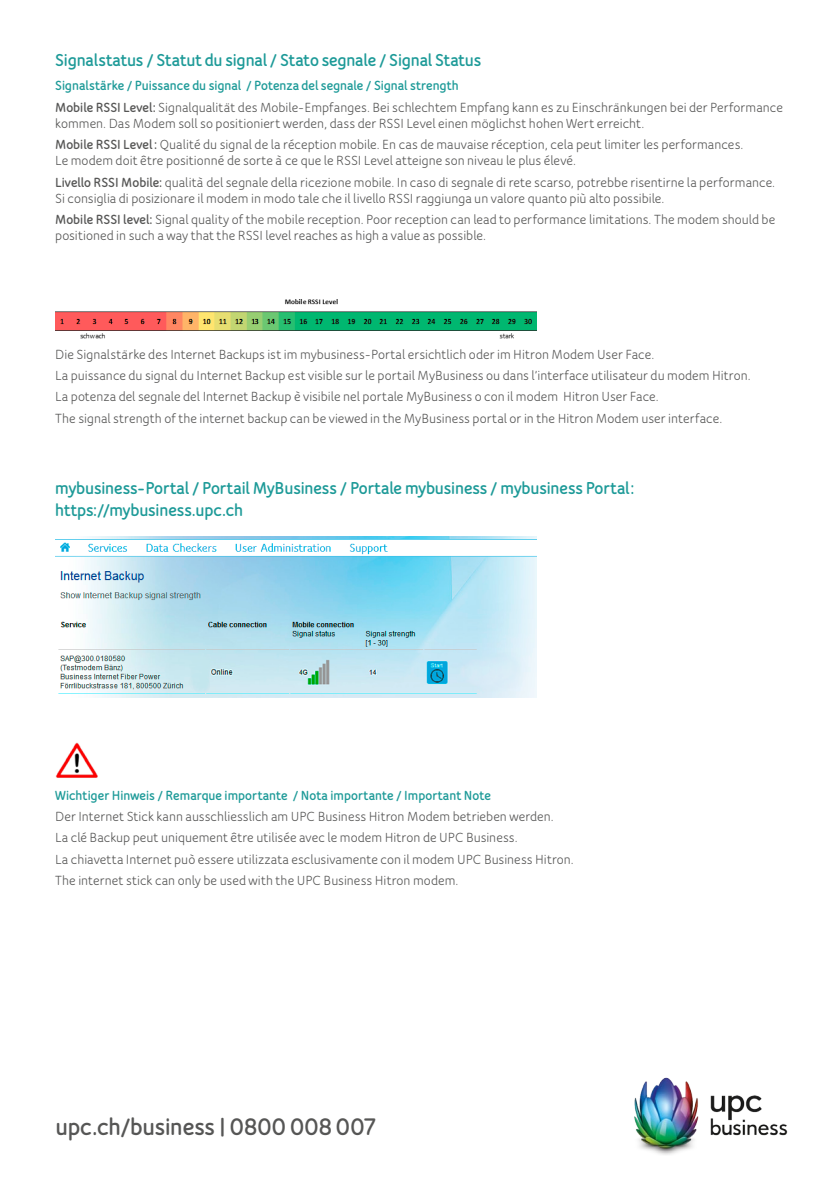
<style>
.page{position:relative;width:840px;height:1191px;background:#fff}
.page>*{position:absolute;margin:0;border:0;box-sizing:border-box;transform-origin:0 0}
.t1{font:800 25.8px "Bloom Speak Title";letter-spacing:-.005em;color:#565655}
.t2{font:800 18.6px/22.4px "Bloom Speak Title";letter-spacing:-.005em;color:#1d9a98}
.t3{font:500 14.4px/21.2px "Bloom Speak Body";color:#565655}
.s1{font-family:"Bloom Speak Title";font-weight:800;color:#1d9a98}
.s2{font-family:"Bloom Speak Title";font-weight:800}
</style>
<div class="page">
<img style="left:634px;top:1077px;width:154px;height:78px">
<img style="left:55px;top:299px;width:481px;height:40px">
<img style="left:55px;top:537px;width:481px;height:160px">
<img style="left:55px;top:742px;width:43px;height:36px">
<p class="t2" style="left:55px;top:48px;width:427px">Signalstatus / Statut du signal / Stato segnale / Signal Status</p>
<p class="t3" style="left:55px;top:75px;width:728px"><span class="s1">Signalstärke / Puissance du signal / Potenza del segnale / Signal strength<br></span><span class="s2">Mobile RSSI Level:</span> Signalqualität des Mobile-Empfanges. Bei schlechtem Empfang kann es zu Einschränkungen bei der Performance</p>
<p class="t3" style="left:55px;top:112px;width:689px">kommen. Das Modem soll so positioniert werden, dass der RSSI Level einen möglichst hohen Wert erreicht.<br><span class="s2">Mobile RSSI Level :</span> Qualité du signal de la réception mobile. En cas de mauvaise réception, cela peut limiter les performances.</p>
<p class="t3" style="left:55px;top:150px;width:721px">Le modem doit être positionné de sorte à ce que le RSSI Level atteigne son niveau le plus élevé.<br><span class="s2">Livello RSSI Mobile:</span> qualità del segnale della ricezione mobile. In caso di segnale di rete scarso, potrebbe risentirne la performance.</p>
<p class="t3" style="left:55px;top:187px;width:721px">Si consiglia di posizionare il modem in modo tale che il livello RSSI raggiunga un valore quanto più alto possibile.<br><span class="s2">Mobile RSSI level:</span> Signal quality of the mobile reception. Poor reception can lead to performance limitations. The modem should be</p>
<p class="t3" style="left:55px;top:225px;width:432px">positioned in such a way that the RSSI level reaches as high a value as possible.</p>
<p class="t3" style="left:55px;top:343px;width:696px">Die Signalstärke des Internet Backups ist im mybusiness-Portal ersichtlich oder im Hitron Modem User Face.<br>La puissance du signal du Internet Backup est visible sur le portail MyBusiness ou dans l’interface utilisateur du modem Hitron.<br>La potenza del segnale del Internet Backup è visibile nel portale MyBusiness o con il modem Hitron User Face.<br>The signal strength of the internet backup can be viewed in the MyBusiness portal or in the Hitron Modem user interface.</p>
<p class="t2" style="left:55px;top:477px;width:580px">mybusiness-Portal / Portail MyBusiness / Portale mybusiness / mybusiness Portal: https://mybusiness.upc.ch</p>
<p class="t3" style="left:55px;top:784px;width:520px"><span class="s1">Wichtiger Hinweis / Remarque importante / Nota importante / Important Note<br></span>Der Internet Stick kann ausschliesslich am UPC Business Hitron Modem betrieben werden.<br>La clé Backup peut uniquement être utilisée avec le modem Hitron de UPC Business.<br>La chiavetta Internet può essere utilizzata esclusivamente con il modem UPC Business Hitron.<br>The internet stick can only be used with the UPC Business Hitron modem.</p>
<p class="t1" style="left:55px;top:1111px;width:321px">upc.ch/business | 0800 008 007</p>
</div>
